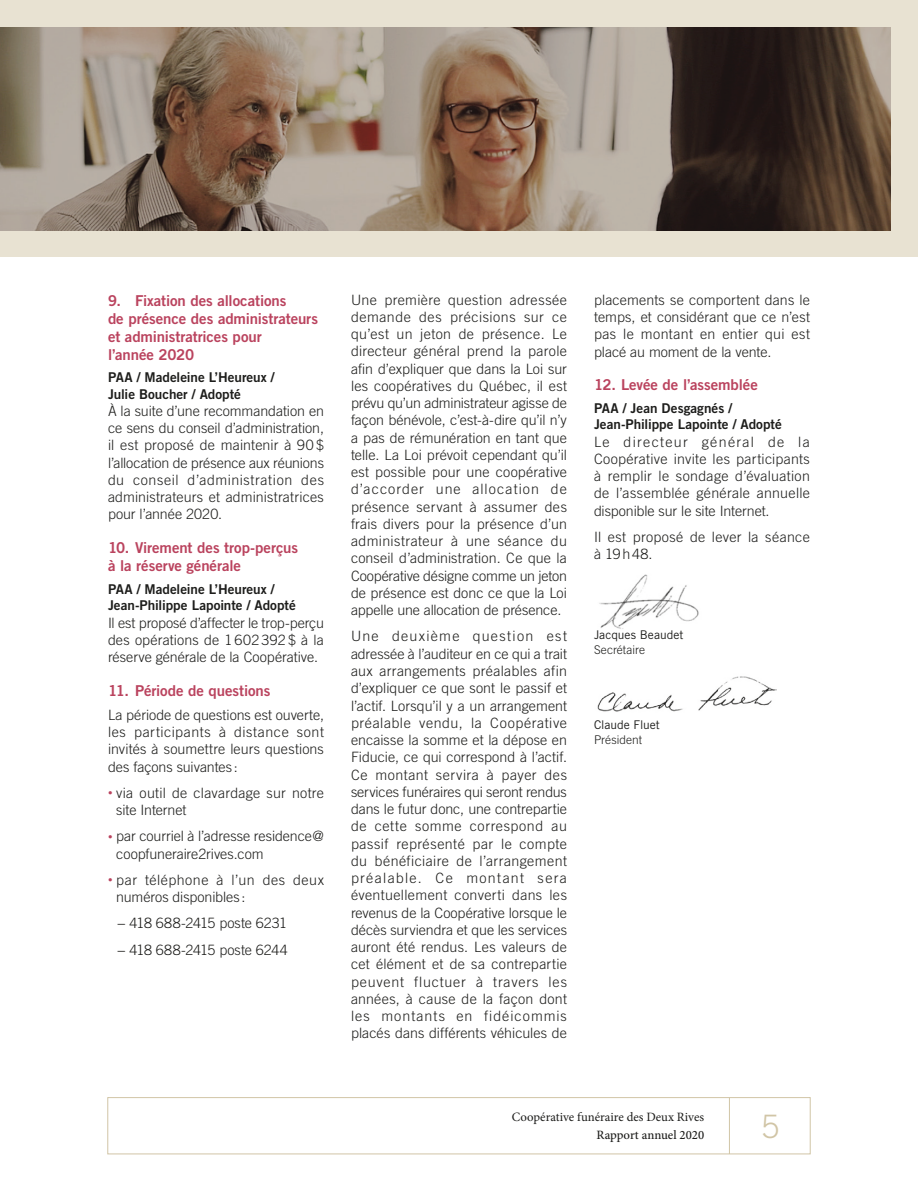
<style>
.page{position:relative;width:918px;height:1188px;background:#fff}
.page>*{position:absolute;margin:0;border:0;box-sizing:border-box;transform-origin:0 0}
.t1{font:300 32.25px "Trade Gothic";color:#d1c5a6}
.t2{font:15px/18px "Trade Gothic Bold Two";letter-spacing:-.005em;color:#ba435e}
.t3{font:300 14.25px/17.2px "Trade Gothic";letter-spacing:.005em;color:#1d1d1b;text-align:justify}
.t4{font:300 14.25px/17.2px "Trade Gothic";letter-spacing:.025em;color:#1d1d1b}
.t5{font:13.5px/16.2px "Trade Gothic Bold Two";letter-spacing:-.005em;color:#1d1d1b}
.t6{font:12.75px "Minion Pro";color:#1d1d1b}
.t7{font:500 12.75px "Minion Pro";color:#1d1d1b}
.t8{font:12px "Trade Gothic";color:#1d1d1b}
.t9{font:300 12px "Trade Gothic";color:#1d1d1b}
.s1{font-size:9px;color:#ba435e}
</style>
<div class="page">
<div style="left:107px;top:1097px;width:704px;height:57px;border:1px solid #d1c5a6"></div>
<hr style="left:729px;top:1098px;width:1px;height:56px;background:#d1c5a6">
<div style="left:0;top:0;width:918px;height:257px;background:#e8e2d2"></div>
<img style="left:599px;top:574px;width:100px;height:55px">
<svg style="left:0;top:27px;width:891px;height:203px;background:#827163"></svg>
<img style="left:597px;top:676px;width:179px;height:36px">
<p class="t2" style="left:108px;top:291px;width:212px">9. Fixation des allocations<br>de présence des administrateurs et administratrices pour<br>l’année 2020</p>
<p class="t5" style="left:108px;top:369px;width:168px">PAA / Madeleine L’Heureux /<br>Julie Boucher / Adopté</p>
<p class="t3" style="left:108px;top:402px;width:218px">À la suite d’une recommandation en ce sens du conseil d’administration, il est proposé de maintenir à 90 $ l’allocation de présence aux réunions du conseil d’administration des administrateurs et administratrices pour l’année 2020.</p>
<p class="t2" style="left:108px;top:539px;width:192px">10. Virement des trop-perçus à la réserve générale</p>
<p class="t5" style="left:108px;top:581px;width:189px">PAA / Madeleine L’Heureux /<br>Jean-Philippe Lapointe / Adopté</p>
<p class="t3" style="left:108px;top:614px;width:218px">Il est proposé d’affecter le trop-perçu des opérations de 1 602 392 $ à la réserve générale de la Coopérative.</p>
<p class="t2" style="left:108px;top:681px;width:164px">11. Période de questions</p>
<p class="t3" style="left:108px;top:706px;width:218px">La période de questions est ouverte, les participants à distance sont invités à soumettre leurs questions des façons suivantes :</p>
<p class="t3" style="left:116px;top:784px;width:209px;text-indent:-8px"><span class="s1">•</span> via outil de clavardage sur notre site Internet</p>
<p class="t3" style="left:116px;top:827px;width:209px;text-indent:-8px"><span class="s1">•</span> par courriel à l’adresse residence@ coopfuneraire2rives.com</p>
<p class="t3" style="left:116px;top:871px;width:209px;text-indent:-8px"><span class="s1">•</span> par téléphone à l’un des deux numéros disponibles :</p>
<p class="t3" style="left:117px;top:910px;width:172px;line-height:26.2px">− 418 688-2415 poste 6231 − 418 688-2415 poste 6244</p>
<p class="t3" style="left:351px;top:291px;width:218px">Une première question adressée demande des précisions sur ce qu’est un jeton de présence. Le directeur général prend la parole afin d’expliquer que dans la Loi sur les coopératives du Québec, il est prévu qu’un administrateur agisse de façon bénévole, c’est-à-dire qu’il n’y a pas de rémunération en tant que telle. La Loi prévoit cependant qu’il est possible pour une coopérative d’accorder une allocation de présence servant à assumer des frais divers pour la présence d’un administrateur à une séance du conseil d’administration. Ce que la Coopérative désigne comme un jeton de présence est donc ce que la Loi appelle une allocation de présence.</p>
<p class="t3" style="left:351px;top:628px;width:218px">Une deuxième question est adressée à l’auditeur en ce qui a trait aux arrangements préalables afin d’expliquer ce que sont le passif et l’actif. Lorsqu’il y a un arrangement préalable vendu, la Coopérative encaisse la somme et la dépose en Fiducie, ce qui correspond à l’actif.<br>Ce montant servira à payer des services funéraires qui seront rendus dans le futur donc, une contrepartie de cette somme correspond au passif représenté par le compte du bénéficiaire de l’arrangement préalable. Ce montant sera éventuellement converti dans les revenus de la Coopérative lorsque le décès surviendra et que les services auront été rendus. Les valeurs de cet élément et de sa contrepartie peuvent fluctuer à travers les années, à cause de la façon dont les montants en fidéicommis placés dans différents véhicules de</p>
<p class="t3" style="left:594px;top:291px;width:218px">placements se comportent dans le temps, et considérant que ce n’est pas le montant en entier qui est placé au moment de la vente.</p>
<p class="t2" style="left:594px;top:376px;width:165px">12. Levée de l’assemblée</p>
<p class="t5" style="left:594px;top:400px;width:189px">PAA / Jean Desgagnés /<br>Jean-Philippe Lapointe / Adopté</p>
<p class="t3" style="left:594px;top:433px;width:217px">Le directeur général de la Coopérative invite les participants à remplir le sondage d’évaluation de l’assemblée générale annuelle disponible sur le site Internet.</p>
<p class="t4" style="left:594px;top:528px;width:217px">Il est proposé de lever la séance à 19h48.</p>
<p class="t8" style="left:594px;top:628px;width:91px">Jacques Beaudet</p>
<p class="t9" style="left:594px;top:643px;width:53px">Secrétaire</p>
<p class="t8" style="left:594px;top:717px;width:67px">Claude Fluet</p>
<p class="t9" style="left:594px;top:732px;width:50px">Président</p>
<p class="t6" style="left:512px;top:1109px;width:194px">Coopérative funéraire des Deux Rives</p>
<p class="t7" style="left:597px;top:1126px;width:109px">Rapport annuel 2020</p>
<h1 class="t1" style="left:762px;top:1108px;width:19px">5</h1>
</div>
